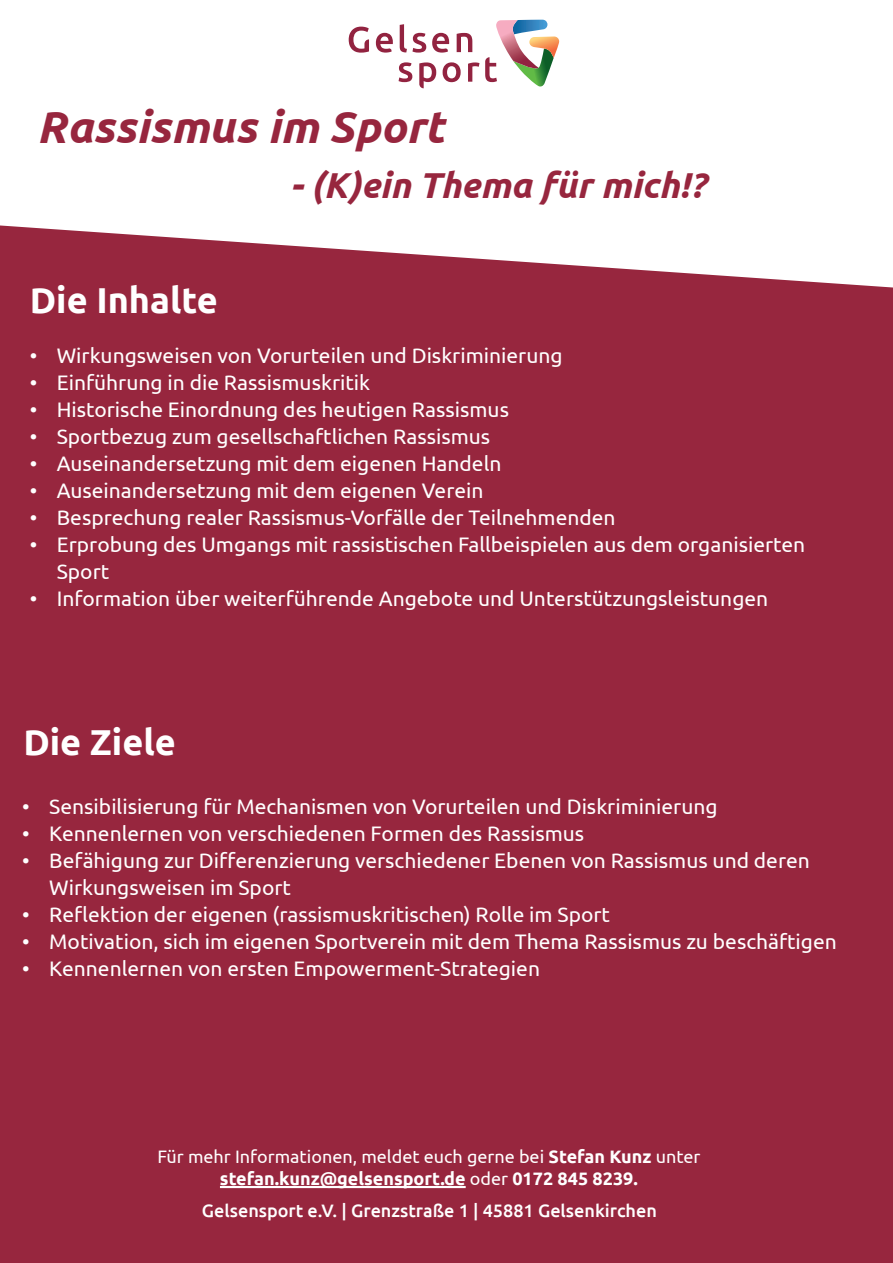
<style>
.page{position:relative;width:893px;height:1263px;background:#fff}
.page>*{position:absolute;margin:0;border:0;box-sizing:border-box;transform-origin:0 0}
.t1{font:italic 700 45px "Ubuntu";color:#97263e}
.t2{font:italic 700 36px "Ubuntu";color:#97263e}
.t3{font:700 36px "Ubuntu";color:#fff}
.t4{font:21px/27px "Ubuntu";color:#fff}
.t5{font:18px/21.6px "Ubuntu";color:#fff;text-align:center}
.t6{font:500 18px "Ubuntu";color:#fff}
.s1{font-weight:700}
</style>
<div class="page">
<div style="left:0;top:225px;width:893px;height:1038px;background:#97263e"></div>
<svg style="left:349px;top:27px;width:20px;height:26px"></svg>
<svg style="left:376px;top:33px;width:17px;height:20px"></svg>
<svg style="left:400px;top:24px;width:26px;height:29px"></svg>
<svg style="left:432px;top:33px;width:17px;height:20px"></svg>
<svg style="left:457px;top:33px;width:15px;height:19px"></svg>
<svg style="left:399px;top:62px;width:13px;height:20px"></svg>
<svg style="left:419px;top:62px;width:17px;height:26px"></svg>
<svg style="left:443px;top:62px;width:18px;height:20px"></svg>
<svg style="left:468px;top:62px;width:11px;height:20px"></svg>
<svg style="left:485px;top:20px;width:74px;height:67px"></svg>
<hr style="left:220px;top:1186px;width:246px;height:2px;background:#fff">
<p class="t1" style="left:37px;top:99px;width:408px">Rassismus im Sport</p>
<p class="t2" style="left:290px;top:163px;width:416px">- (K)ein Thema für mich!?</p>
<p class="t3" style="left:30px;top:278px;width:189px">Die Inhalte</p>
<p class="t4" style="left:30px;top:341px;width:534px">• Wirkungsweisen von Vorurteilen und Diskriminierung</p>
<p class="t4" style="left:30px;top:368px;width:342px">• Einführung in die Rassismuskritik</p>
<p class="t4" style="left:30px;top:395px;width:481px">• Historische Einordnung des heutigen Rassismus</p>
<p class="t4" style="left:30px;top:422px;width:462px">• Sportbezug zum gesellschaftlichen Rassismus</p>
<p class="t4" style="left:30px;top:449px;width:473px">• Auseinandersetzung mit dem eigenen Handeln</p>
<p class="t4" style="left:30px;top:476px;width:455px">• Auseinandersetzung mit dem eigenen Verein</p>
<p class="t4" style="left:30px;top:503px;width:587px">• Besprechung realer Rassismus-Vorfälle der Teilnehmenden</p>
<p class="t4" style="left:57px;top:530px;width:750px;text-indent:-27px">• Erprobung des Umgangs mit rassistischen Fallbeispielen aus dem organisierten<br>Sport</p>
<p class="t4" style="left:30px;top:584px;width:740px">• Information über weiterführende Angebote und Unterstützungsleistungen</p>
<p class="t3" style="left:23px;top:720px;width:154px">Die Ziele</p>
<p class="t4" style="left:22px;top:792px;width:697px">• Sensibilisierung für Mechanismen von Vorurteilen und Diskriminierung</p>
<p class="t4" style="left:22px;top:819px;width:563px">• Kennenlernen von verschiedenen Formen des Rassismus</p>
<p class="t4" style="left:49px;top:846px;width:762px;text-indent:-27px">• Befähigung zur Differenzierung verschiedener Ebenen von Rassismus und deren<br>Wirkungsweisen im Sport</p>
<p class="t4" style="left:22px;top:900px;width:589px">• Reflektion der eigenen (rassismuskritischen) Rolle im Sport</p>
<p class="t4" style="left:22px;top:927px;width:816px">• Motivation, sich im eigenen Sportverein mit dem Thema Rassismus zu beschäftigen</p>
<p class="t4" style="left:22px;top:954px;width:519px">• Kennenlernen von ersten Empowerment-Strategien</p>
<p class="t5" style="left:157px;top:1145px;width:545px">Für mehr Informationen, meldet euch gerne bei <span class="s1">Stefan Kunz</span> unter <span class="s1">stefan.kunz@gelsensport.de</span> oder <span class="s1">0172 845 8239.</span></p>
<p class="t6" style="left:202px;top:1199px;width:456px">Gelsensport e.V. | Grenzstraße 1 | 45881 Gelsenkirchen</p>
</div>
